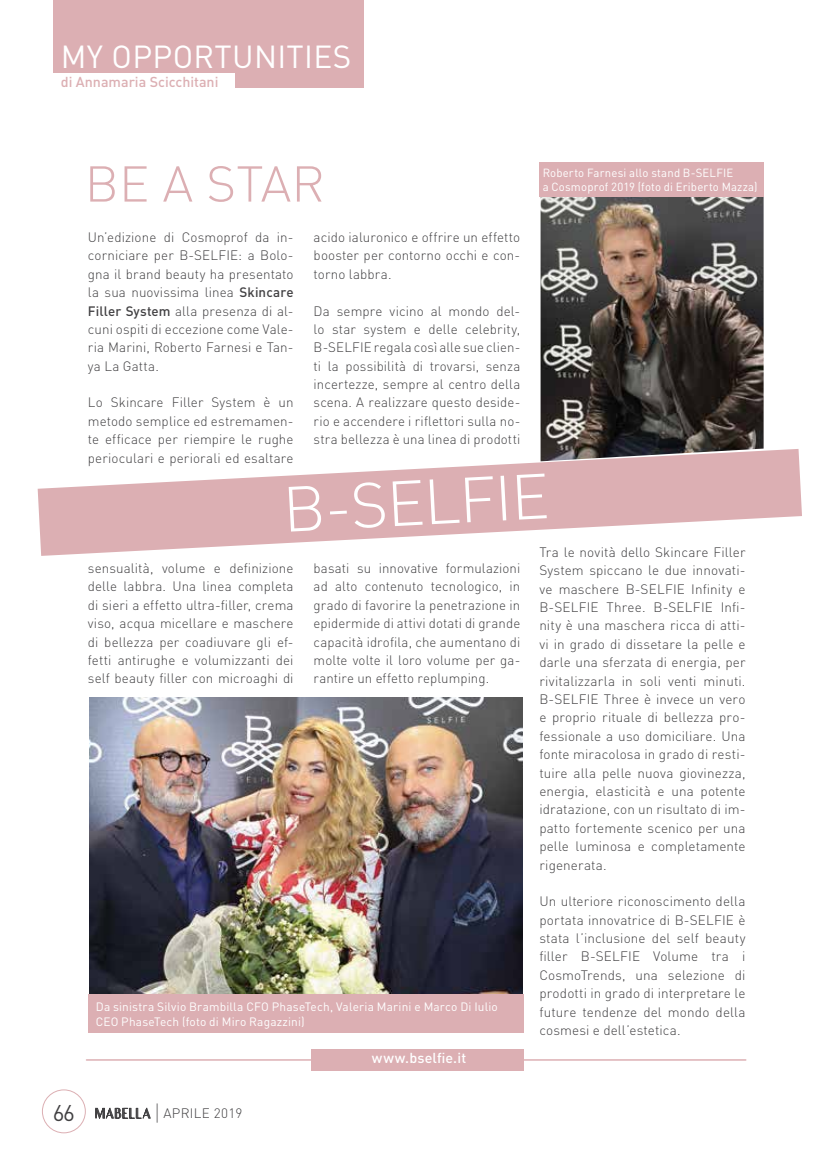
<style>
.page{position:relative;width:830px;height:1149px;background:#fff}
.page>*{position:absolute;margin:0;border:0;box-sizing:border-box;transform-origin:0 0}
.t1{font:300 62.7px "DIN";color:#fff}
.t2{font:300 49.5px "DIN";color:#dcafb3}
.t3{font:31.5px "DIN";letter-spacing:.01em;color:#fff}
.t4{font:500 14.25px "DIN";color:#dcafb3}
.t5{font:500 14.25px "DIN";letter-spacing:.01em;color:#fff}
.t6{font:300 13.5px/18.3px "DIN";letter-spacing:.01em;color:#414042;text-align:justify}
.t7{font:12px/15px "DIN";letter-spacing:.015em;color:#fff}
.t8{font:11.7px/13.5px "DIN";letter-spacing:.015em;color:#fff}
.s1{font-weight:500}
.s2{font-weight:400;font-size:22.5px}
.s3{font-family:"Vanity";font-weight:700}
.s4{font-size:22.35px}
</style>
<div class="page">
<img style="left:540px;top:196px;width:223px;height:253px">
<div style="left:310px;top:1048px;width:213px;height:21px;background:#dcafb3"></div>
<hr style="left:86px;top:1058px;width:233px;height:2px;background:#dcafb3">
<hr style="left:518px;top:1058px;width:227px;height:2px;background:#dcafb3">
<svg style="left:38px;top:449px;width:763px;height:106px;fill:#dcafb3"></svg>
<div style="left:54px;top:0;width:310px;height:88px;background:#dcafb3"></div>
<div style="left:51px;top:73px;width:183px;height:26px;background:#fff"></div>
<div style="left:42px;top:1089px;width:44px;height:43px;border:1px solid #dcafb3;border-radius:50%"></div>
<svg style="left:96px;top:1107px;width:54px;height:11px"></svg>
<img style="left:89px;top:697px;width:433px;height:297px">
<div style="left:88px;top:994px;width:435px;height:38px;background:#dcafb3"></div>
<div style="left:539px;top:162px;width:224px;height:34px;background:#dcafb3"></div>
<h3 class="t3" style="left:61px;top:36px;width:292px">MY OPPORTUNITIES</h3>
<p class="t4" style="left:61px;top:73px;width:159px">di Annamaria Scicchitani</p>
<h2 class="t2" style="left:85px;top:153px;width:241px">BE A STAR</h2>
<p class="t6" style="left:88px;top:228px;width:207px">Un’edizione di Cosmoprof da in&shy;corniciare per B-SELFIE: a Bolo&shy;gna il brand beauty ha presentato la sua nuovissima linea <span class="s1">Skincare Filler System</span> alla presenza di al&shy;cuni ospiti di eccezione come Vale&shy;ria Marini, Roberto Farnesi e Tan&shy;ya La Gatta.</p>
<p class="t6" style="left:88px;top:393px;width:207px">Lo Skincare Filler System è un metodo semplice ed estremamen&shy;te efficace per riempire le rughe perioculari e periorali ed esaltare</p>
<p class="t6" style="left:313px;top:228px;width:208px">acido ialuronico e offrire un effetto booster per contorno occhi e con&shy;torno labbra.</p>
<p class="t6" style="left:313px;top:301px;width:208px">Da sempre vicino al mondo del&shy;lo star system e delle celebrity, B-SELFIE regala così alle sue clien&shy;ti la possibilità di trovarsi, senza incertezze, sempre al centro della scena. A realizzare questo deside&shy;rio e accendere i riflettori sulla no&shy;stra bellezza è una linea di prodotti</p>
<p class="t8" style="left:542px;top:166px;width:216px">Roberto Farnesi allo stand B-SELFIE<br>a Cosmoprof 2019 (foto di Eriberto Mazza)</p>
<h1 class="t1" style="left:280px;top:470px;width:268px;rotate:-3deg">B-SELFIE</h1>
<p class="t6" style="left:88px;top:558px;width:207px">sensualità, volume e definizione delle labbra. Una linea completa di sieri a effetto ultra-filler, crema viso, acqua micellare e maschere di bellezza per coadiuvare gli ef&shy;fetti antirughe e volumizzanti dei self beauty filler con microaghi di</p>
<p class="t6" style="left:313px;top:558px;width:208px">basati su innovative formulazioni ad alto contenuto tecnologico, in grado di favorire la penetrazione in epidermide di attivi dotati di grande capacità idrofila, che aumentano di molte volte il loro volume per ga&shy;rantire un effetto replumping.</p>
<p class="t7" style="left:96px;top:998px;width:403px">Da sinistra Silvio Brambilla CFO PhaseTech, Valeria Marini e Marco Di Iulio<br>CEO PhaseTech (foto di Miro Ragazzini)</p>
<p class="t6" style="left:53px;top:1103px;width:191px"><span class="s2">66</span> <span class="s3">MABELLA</span> <span class="s4">|</span> APRILE 2019</p>
<p class="t5" style="left:372px;top:1048px;width:96px">www.bselfie.it</p>
<p class="t6" style="left:539px;top:542px;width:207px">Tra le novità dello Skincare Filler System spiccano le due innovati&shy;ve maschere B-SELFIE Infinity e B-SELFIE Three. B-SELFIE Infi&shy;nity è una maschera ricca di atti&shy;vi in grado di dissetare la pelle e darle una sferzata di energia, per rivitalizzarla in soli venti minuti.<br>B-SELFIE Three è invece un vero e proprio rituale di bellezza pro&shy;fessionale a uso domiciliare. Una fonte miracolosa in grado di resti&shy;tuire alla pelle nuova giovinezza, energia, elasticità e una potente idratazione, con un risultato di im&shy;patto fortemente scenico per una pelle luminosa e completamente rigenerata.</p>
<p class="t6" style="left:539px;top:891px;width:207px">Un ulteriore riconoscimento della portata innovatrice di B-SELFIE è stata l’inclusione del self beauty filler B-SELFIE Volume tra i CosmoTrends, una selezione di prodotti in grado di interpretare le future tendenze del mondo della cosmesi e dell’estetica.</p>
</div>
